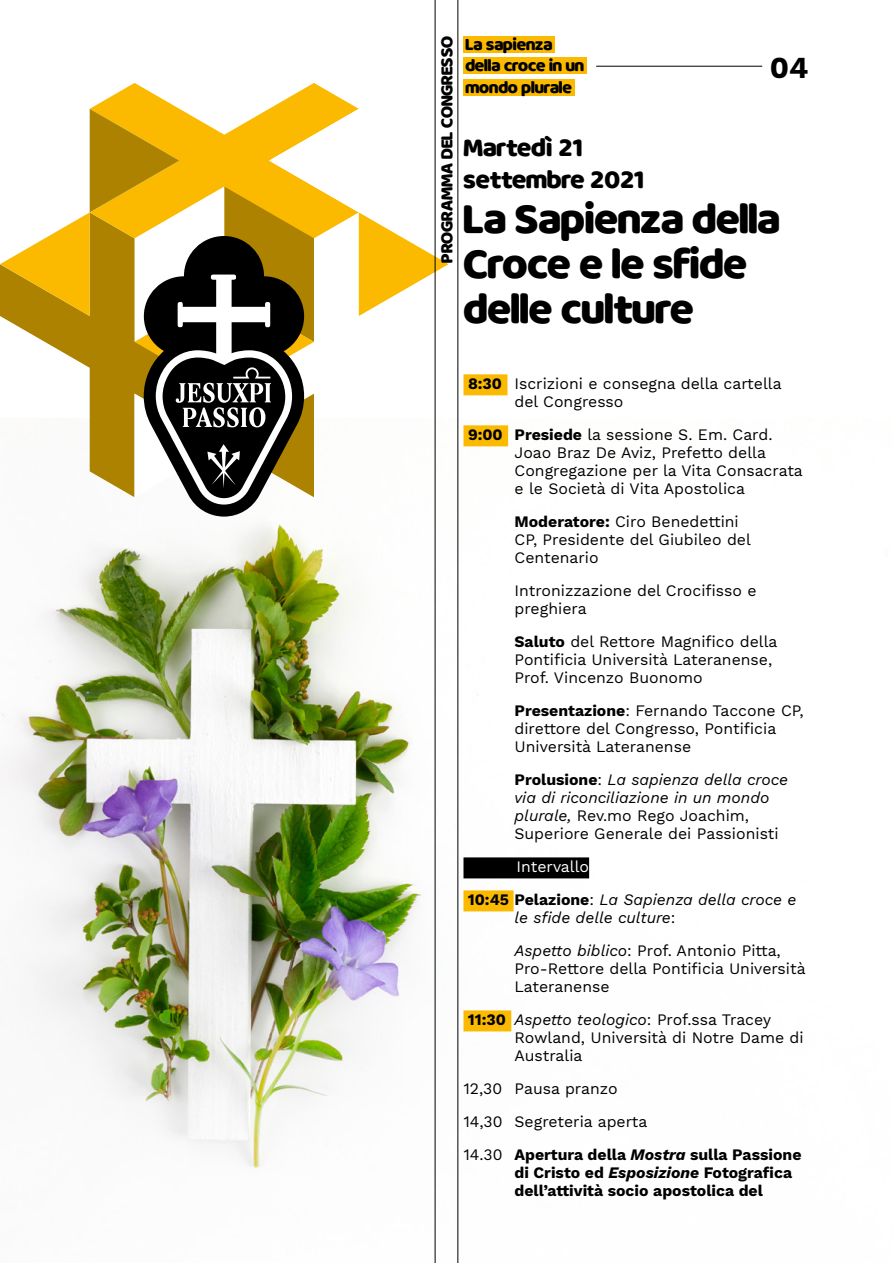
<style>
.page{position:relative;width:893px;height:1263px;background:#fff}
.page>*{position:absolute;margin:0;border:0;box-sizing:border-box;transform-origin:0 0}
.t1{font:45px/45px "Quentin Pro";color:#000}
.t2{font:700 30px "Work Sans";color:#000}
.t3{font:27px/32.4px "Quentin Pro";color:#000}
.t4{font:18px/21.6px "Quentin Pro";color:#000}
.t5{font:15.75px/18px "Work Sans";color:#000}
.t6{font:italic 15.75px/18px "Work Sans";color:#000}
.t7{font:700 15.75px/18px "Work Sans";color:#000}
.s1{font-weight:700}
.s2{font-weight:700;font-style:normal}
.s3{font-style:normal}
.s4{font-style:normal;color:#fff}
.s5{font-style:italic}
.s6{font-weight:700;font-style:italic}
</style>
<div class="page">
<img style="left:2px;top:419px;width:588px;height:844px">
<svg style="left:90px;top:83px;width:269px;height:26px"></svg>
<svg style="left:0;top:109px;width:448px;height:408px"></svg>
<div style="left:463px;top:374px;width:44px;height:21px;background:#fbba00"></div>
<div style="left:463px;top:425px;width:45px;height:21px;background:#fbba00"></div>
<div style="left:463px;top:857px;width:126px;height:21px;background:#000"></div>
<div style="left:463px;top:890px;width:51px;height:21px;background:#fbba00"></div>
<div style="left:463px;top:1010px;width:48px;height:21px;background:#fbba00"></div>
<div style="left:463px;top:36px;width:92px;height:16px;background:#fbba00"></div>
<div style="left:463px;top:58px;width:124px;height:16px;background:#fbba00"></div>
<div style="left:463px;top:80px;width:112px;height:16px;background:#fbba00"></div>
<hr style="left:458px;top:0;width:1px;height:1263px;background:#000">
<hr style="left:435px;top:0;width:1px;height:1263px;background:#000">
<hr style="left:596px;top:66px;width:166px;height:1px;background:#000">
<p class="t4" style="left:435px;top:263px;width:228px;rotate:-90deg">PROGRAMMA DEL CONGRESSO</p>
<p class="t4" style="left:465px;top:32px;width:120px">La sapienza della croce in un mondo plurale</p>
<h2 class="t2" style="left:770px;top:50px;width:40px">04</h2>
<h3 class="t3" style="left:463px;top:129px;width:183px">Martedì 21 settembre 2021</h3>
<h1 class="t1" style="left:463px;top:193px;width:318px">La Sapienza della<br>Croce e le sfide delle culture</h1>
<p class="t5" style="left:514px;top:376px;width:269px;text-indent:-47px"><span class="s1">8:30</span> Iscrizioni e consegna della cartella del Congresso</p>
<p class="t5" style="left:514px;top:427px;width:290px;text-indent:-47px"><span class="s1">9:00 Presiede</span> la sessione S. Em. Card.<br>Joao Braz De Aviz, Prefetto della Congregazione per la Vita Consacrata e le Società di Vita Apostolica</p>
<p class="t5" style="left:514px;top:514px;width:238px"><span class="s1">Moderatore:</span> Ciro Benedettini<br>CP, Presidente del Giubileo del<br>Centenario</p>
<p class="t5" style="left:514px;top:583px;width:244px">Intronizzazione del Crocifisso e preghiera</p>
<p class="t5" style="left:514px;top:634px;width:264px"><span class="s1">Saluto</span> del Rettore Magnifico della<br>Pontificia Università Lateranense,<br>Prof. Vincenzo Buonomo</p>
<p class="t5" style="left:514px;top:703px;width:291px"><span class="s1">Presentazione</span>: Fernando Taccone CP, direttore del Congresso, Pontificia<br>Università Lateranense</p>
<p class="t6" style="left:514px;top:770px;width:275px"><span class="s2">Prolusione</span><span class="s3">:</span> La sapienza della croce via di riconciliazione in un mondo plurale, <span class="s3">Rev.mo Rego Joachim, Superiore Generale dei Passionisti</span></p>
<p class="t6" style="left:468px;top:849px;width:330px;line-height:33px;text-indent:49px"><span class="s4">Intervallo<br></span><span class="s2">10:45 Pelazione</span><span class="s3">:</span> La Sapienza della croce e</p>
<p class="t6" style="left:514px;top:900px;width:268px;line-height:33px">le sfide delle culture<span class="s3">:<br></span>Aspetto biblico<span class="s3">: Prof. Antonio Pitta,</span></p>
<p class="t5" style="left:514px;top:961px;width:293px">Pro-Rettore della Pontificia Università<br>Lateranense</p>
<p class="t5" style="left:514px;top:1012px;width:291px;text-indent:-47px"><span class="s1">11:30</span> <span class="s5">Aspetto teologico</span>: Prof.ssa Tracey<br>Rowland, Università di Notre Dame di<br>Australia</p>
<p class="t5" style="left:463px;top:1073px;width:340px;line-height:33px">12,30 Pausa pranzo<br>14,30 Segreteria aperta<br>14.30 <span class="s1">Apertura della</span> <span class="s6">Mostra</span> <span class="s1">sulla Passione</span></p>
<p class="t7" style="left:514px;top:1165px;width:279px">di Cristo ed <span class="s5">Esposizione</span> Fotografica dell’attività socio apostolica del</p>
</div>
